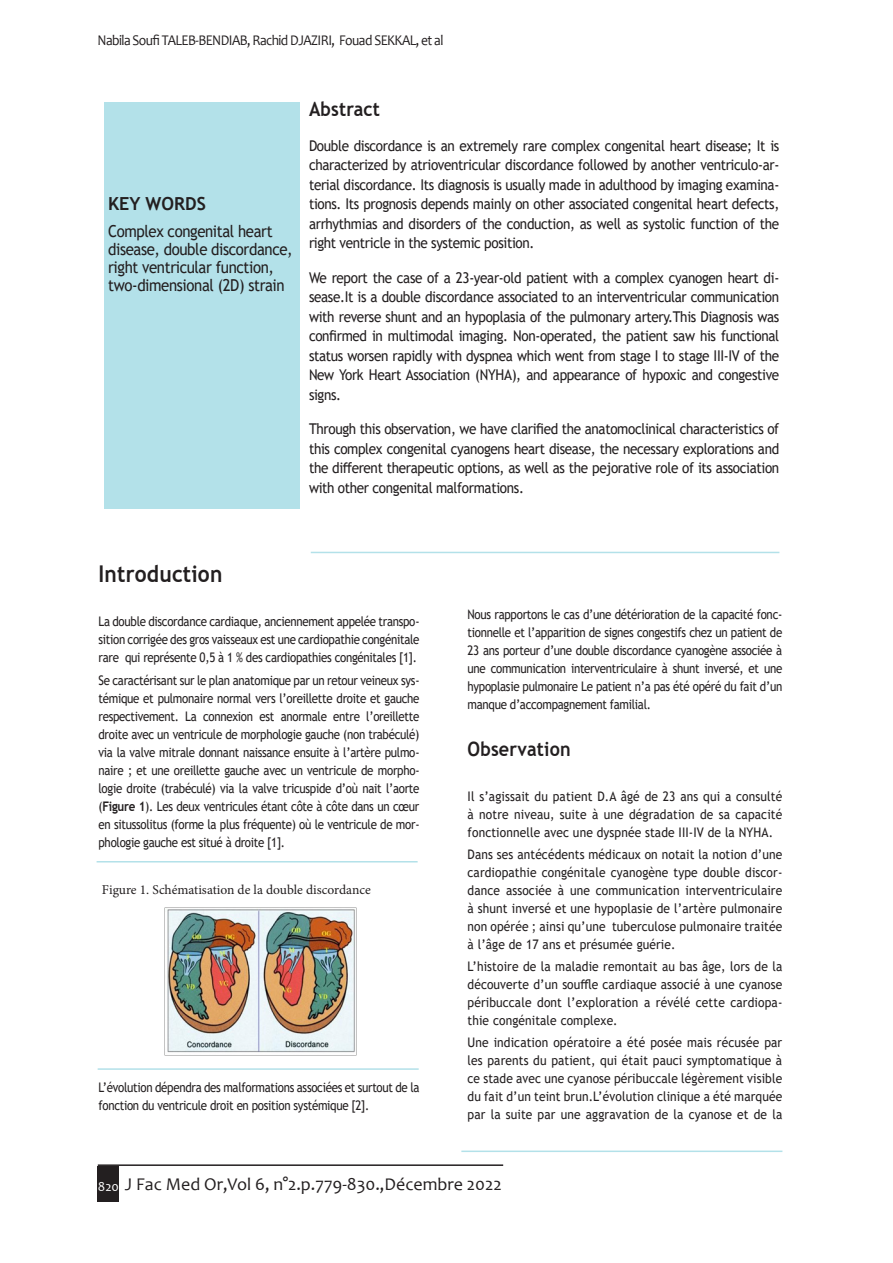
<style>
.page{position:relative;width:893px;height:1263px;background:#fff}
.page>*{position:absolute;margin:0;border:0;box-sizing:border-box;transform-origin:0 0}
.t1{font:700 23.1px "Trebuchet MS";letter-spacing:.01em;color:#231f20;scale:.91 1}
.t2{font:700 19.8px "Trebuchet MS";letter-spacing:.01em;color:#231f20;scale:.91 1}
.t3{font:18px "Candara";color:#231f20}
.t4{font:700 18px "Trebuchet MS";color:#231f20}
.t5{font:16.5px/18px "Trebuchet MS";letter-spacing:-.025em;color:#231f20;scale:.91 1}
.t6{font:14.85px/19.5px "Trebuchet MS";letter-spacing:-.025em;color:#231f20;text-align:justify;scale:.91 1}
.t7{font:14.85px "Candara";letter-spacing:-.04em;color:#231f20;scale:.91 1}
.t8{font:13.5px "Minion Pro";color:#231f20}
.t9{font:13.2px/18px "Trebuchet MS";letter-spacing:-.025em;color:#231f20;text-align:justify;scale:.87 1}
.t10{font:13.2px/18px "Trebuchet MS";letter-spacing:-.025em;color:#231f20;text-align:justify;scale:.91 1}
.s1{font-weight:700}
.s2{font-size:13.5px;color:#fff}
</style>
<div class="page">
<div style="left:98px;top:1166px;width:21px;height:36px;background:#231f20"></div>
<hr style="left:98px;top:1164px;width:405px;height:2px;background:#231f20">
<hr style="left:461px;top:1150px;width:321px;height:2px;background:#b3e1e9">
<hr style="left:311px;top:552px;width:468px;height:1px;background:#b3e1e9">
<div style="left:104px;top:102px;width:196px;height:406px;background:#b3e1e9"></div>
<img style="left:164px;top:908px;width:192px;height:148px">
<hr style="left:97px;top:861px;width:321px;height:1px;background:#b3e1e9">
<hr style="left:98px;top:1068px;width:321px;height:2px;background:#b3e1e9">
<p class="t7" style="left:97px;top:30px;width:382px">Nabila Soufi TALEB-BENDIAB, Rachid DJAZIRI, Fouad SEKKAL, et al</p>
<p class="t4" style="left:108px;top:193px;width:99px">KEY WORDS</p>
<p class="t5" style="left:108px;top:222px;width:204px">Complex congenital heart disease, double discordance, right ventricular function, two-dimensional (2D) strain</p>
<p class="t2" style="left:309px;top:97px;width:80px">Abstract</p>
<p class="t6" style="left:309px;top:136px;width:518px">Double discordance is an extremely rare complex congenital heart disease; It is characterized by atrioventricular discordance followed by another ventriculo-ar&shy;terial discordance. Its diagnosis is usually made in adulthood by imaging examina&shy;tions. Its prognosis depends mainly on other associated congenital heart defects, arrhythmias and disorders of the conduction, as well as systolic function of the right ventricle in the systemic position.</p>
<p class="t6" style="left:309px;top:268px;width:518px">We report the case of a 23-year-old patient with a complex cyanogen heart di&shy;sease.It is a double discordance associated to an interventricular communication with reverse shunt and an hypoplasia of the pulmonary artery.This Diagnosis was confirmed in multimodal imaging. Non-operated, the patient saw his functional status worsen rapidly with dyspnea which went from stage I to stage III-IV of the New York Heart Association (NYHA), and appearance of hypoxic and congestive signs.</p>
<p class="t6" style="left:309px;top:419px;width:518px">Through this observation, we have clarified the anatomoclinical characteristics of this complex congenital cyanogens heart disease, the necessary explorations and the different therapeutic options, as well as the pejorative role of its association with other congenital malformations.</p>
<p class="t1" style="left:99px;top:559px;width:138px">Introduction</p>
<p class="t9" style="left:99px;top:613px;width:370px">La double discordance cardiaque, anciennement appelée transpo&shy;sition corrigée des gros vaisseaux est une cardiopathie congénitale rare qui représente 0,5 à 1 % des cardiopathies congénitales [1].</p>
<p class="t9" style="left:99px;top:671px;width:370px">Se caractérisant sur le plan anatomique par un retour veineux sys&shy;témique et pulmonaire normal vers l’oreillette droite et gauche respectivement. La connexion est anormale entre l’oreillette droite avec un ventricule de morphologie gauche (non trabéculé) via la valve mitrale donnant naissance ensuite à l’artère pulmo&shy;naire ; et une oreillette gauche avec un ventricule de morpho&shy;logie droite (trabéculé) via la valve tricuspide d’où nait l’aorte (<span class="s1">Figure 1</span>). Les deux ventricules étant côte à côte dans un cœur en situssolitus (forme la plus fréquente) où le ventricule de mor&shy;phologie gauche est situé à droite [1].</p>
<p class="t8" style="left:102px;top:880px;width:270px">Figure 1. Schématisation de la double discordance</p>
<p class="t9" style="left:99px;top:1078px;width:370px">L’évolution dépendra des malformations associées et surtout de la fonction du ventricule droit en position systémique [2].</p>
<p class="t9" style="left:468px;top:605px;width:363px">Nous rapportons le cas d’une détérioration de la capacité fonc&shy;tionnelle et l’apparition de signes congestifs chez un patient de 23 ans porteur d’une double discordance cyanogène associée à une communication interventriculaire à shunt inversé, et une hypoplasie pulmonaire Le patient n’a pas été opéré du fait d’un manque d’accompagnement familial.</p>
<p class="t2" style="left:468px;top:737px;width:115px">Observation</p>
<p class="t10" style="left:468px;top:787px;width:347px">Il s’agissait du patient D.A âgé de 23 ans qui a consulté à notre niveau, suite à une dégradation de sa capacité fonctionnelle avec une dyspnée stade III-IV de la NYHA.</p>
<p class="t10" style="left:468px;top:845px;width:347px">Dans ses antécédents médicaux on notait la notion d’une cardiopathie congénitale cyanogène type double discor&shy;dance associée à une communication interventriculaire à shunt inversé et une hypoplasie de l’artère pulmonaire non opérée ; ainsi qu’une tuberculose pulmonaire traitée à l’âge de 17 ans et présumée guérie.</p>
<p class="t10" style="left:468px;top:957px;width:347px">L’histoire de la maladie remontait au bas âge, lors de la découverte d’un souffle cardiaque associé à une cyanose péribuccale dont l’exploration a révélé cette cardiopa&shy;thie congénitale complexe.</p>
<p class="t10" style="left:468px;top:1033px;width:347px">Une indication opératoire a été posée mais récusée par les parents du patient, qui était pauci symptomatique à ce stade avec une cyanose péribuccale légèrement visible du fait d’un teint brun.L’évolution clinique a été marquée par la suite par une aggravation de la cyanose et de la</p>
<p class="t3" style="left:98px;top:1173px;width:405px"><span class="s2">820</span> J Fac Med Or,Vol 6, n°2.p.779-830.,Décembre 2022</p>
</div>
